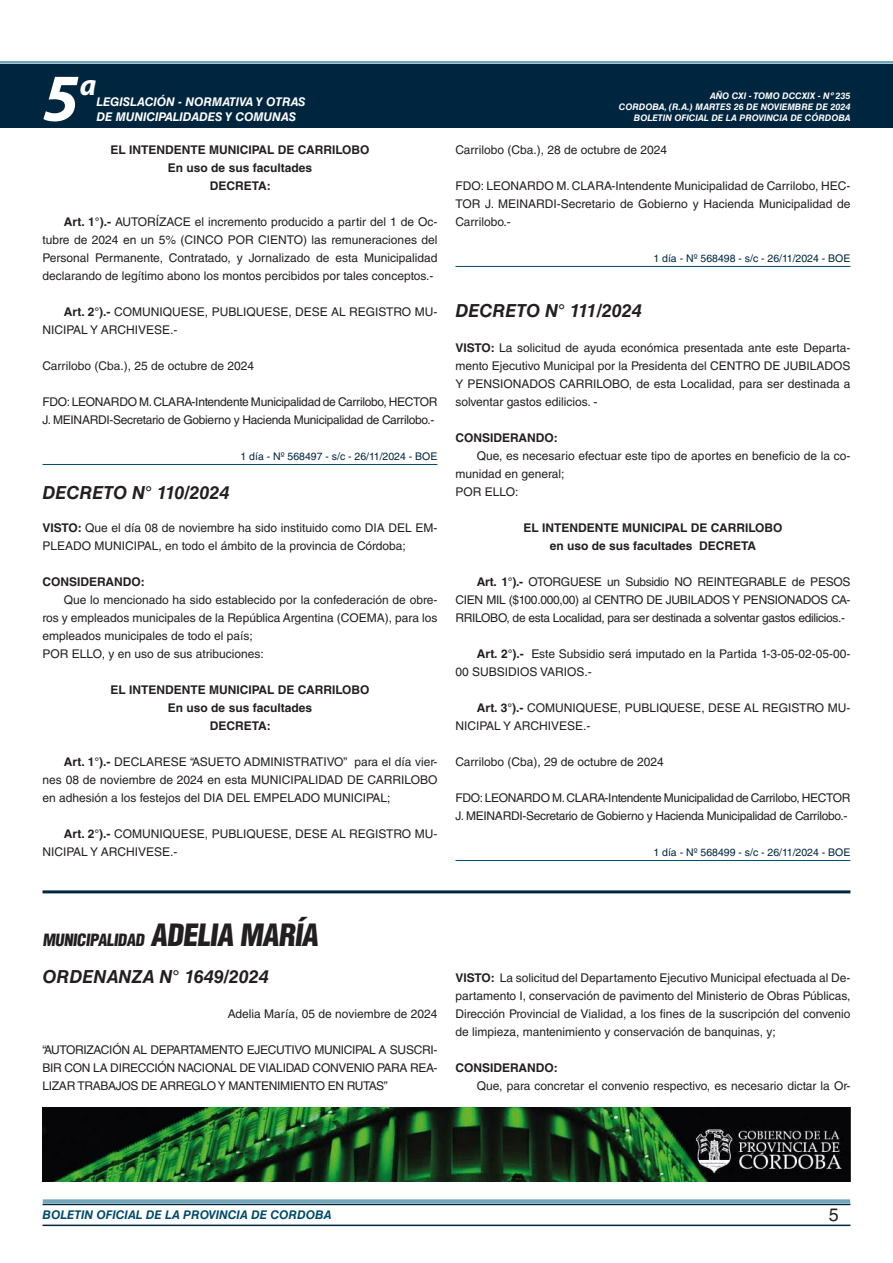
<style>
.page{position:relative;width:893px;height:1263px;background:#fff}
.page>*{position:absolute;margin:0;border:0;box-sizing:border-box;transform-origin:0 0}
.t1{font:italic 700 67.5px "Myriad Pro";color:#fff}
.t2{font:italic 700 30px "Myriad Pro";color:#fff}
.NOMBRE_DE_MINISTERIO{font:italic 700 18px "Helvetica LT Std";color:#231f20}
.t3{font:18px "Helvetica LT Std";color:#231f20}
.BASE{font:900 condensed 16.5px "Helvetica LT Std";color:#231f20}
.TEXTO_BASE{font:12px/18px "Helvetica LT Std";color:#231f20;text-align:justify}
.TEXTO_BASE-2{font:12px/18px "Helvetica LT Std";letter-spacing:-.025em;color:#231f20}
.RESUELVE{font:700 12px "Helvetica LT Std";color:#231f20}
.t4{font:italic 700 12px "Helvetica LT Std";color:#fff}
.TEXTO_BASE-3{font:700 12px "Helvetica LT Std";color:#231f20}
.t5{font:italic 700 12px "Helvetica LT Std";color:#004b6c}
.FECHA{font:12px "Helvetica LT Std";color:#231f20}
.FECHA_DE_VENCIMIENTO{font:10.5px "Helvetica LT Std";color:#00263f}
.t6{font:italic 700 9px/10.8px "Helvetica LT Std";color:#fff;text-align:right}
.s1{font-weight:700}
.s2{font-size:30px}
</style>
<div class="page">
<div style="left:0;top:61px;width:893px;height:6px;background:#fff;opacity:.75"></div>
<div style="left:0;top:64px;width:893px;height:64px;background:#00263f"></div>
<hr style="left:43px;top:1224px;width:807px;height:2px;background:#00263f">
<div style="left:42px;top:1198px;width:809px;height:8px;background:#fff;opacity:.75"></div>
<hr style="left:43px;top:464px;width:394px;height:1px;background:#004b6c">
<hr style="left:455px;top:266px;width:395px;height:1px;background:#004b6c">
<hr style="left:455px;top:860px;width:395px;height:1px;background:#004b6c">
<hr style="left:43px;top:890px;width:807px;height:3px;background:#00263f">
<img style="left:43px;top:1108px;width:807px;height:73px">
<h1 class="t1" style="left:43px;top:54px;width:38px">5</h1>
<h2 class="t2" style="left:80px;top:66px;width:18px">a</h2>
<p class="t4" style="left:96px;top:95px;width:211px">LEGISLACIÓN - NORMATIVA Y OTRAS</p>
<p class="t4" style="left:96px;top:109px;width:201px">DE MUNICIPALIDADES Y COMUNAS</p>
<p class="RESUELVE" style="left:110px;top:142px;width:261px">EL INTENDENTE MUNICIPAL DE CARRILOBO</p>
<p class="RESUELVE" style="left:168px;top:160px;width:146px">En uso de sus facultades</p>
<p class="RESUELVE" style="left:210px;top:178px;width:62px">DECRETA:</p>
<p class="TEXTO_BASE" style="left:43px;top:213px;width:396px;text-indent:21px"><span class="s1">Art. 1°).-</span> AUTORÍZACE el incremento producido a partir del 1 de Oc&shy;tubre de 2024 en un 5% (CINCO POR CIENTO) las remuneraciones del Personal Permanente, Contratado, y Jornalizado de esta Municipalidad declarando de legítimo abono los montos percibidos por tales conceptos.-</p>
<p class="TEXTO_BASE" style="left:43px;top:303px;width:396px;text-indent:21px"><span class="s1">Art. 2°).-</span> COMUNIQUESE, PUBLIQUESE, DESE AL REGISTRO MU-<br>NICIPAL Y ARCHIVESE.-</p>
<p class="TEXTO_BASE" style="left:43px;top:357px;width:213px">Carrilobo (Cba.), 25 de octubre de 2024</p>
<p class="TEXTO_BASE-2" style="left:43px;top:393px;width:396px">FDO: LEONARDO M. CLARA-Intendente Municipalidad de Carrilobo, HECTOR<br>J. MEINARDI-Secretario de Gobierno y Hacienda Municipalidad de Carrilobo.-</p>
<p class="FECHA_DE_VENCIMIENTO" style="left:240px;top:450px;width:198px">1 día - Nº 568497 - s/c - 26/11/2024 - BOE</p>
<p class="NOMBRE_DE_MINISTERIO" style="left:43px;top:481px;width:189px">DECRETO N° 110/2024</p>
<p class="TEXTO_BASE" style="left:43px;top:519px;width:396px"><span class="s1">VISTO:</span> Que el día 08 de noviembre ha sido instituido como DIA DEL EM-<br>PLEADO MUNICIPAL, en todo el ámbito de la provincia de Córdoba;</p>
<p class="TEXTO_BASE-3" style="left:43px;top:574px;width:104px">CONSIDERANDO:</p>
<p class="TEXTO_BASE" style="left:43px;top:591px;width:396px;text-indent:21px">Que lo mencionado ha sido establecido por la confederación de obre&shy;ros y empleados municipales de la República Argentina (COEMA), para los empleados municipales de todo el país;</p>
<p class="TEXTO_BASE" style="left:43px;top:645px;width:223px">POR ELLO, y en uso de sus atribuciones:</p>
<p class="RESUELVE" style="left:110px;top:682px;width:261px">EL INTENDENTE MUNICIPAL DE CARRILOBO</p>
<p class="RESUELVE" style="left:168px;top:700px;width:146px">En uso de sus facultades</p>
<p class="RESUELVE" style="left:210px;top:718px;width:62px">DECRETA:</p>
<p class="TEXTO_BASE" style="left:43px;top:753px;width:396px;text-indent:21px"><span class="s1">Art. 1°).-</span> DECLARESE “ASUETO ADMINISTRATIVO” para el día vier&shy;nes 08 de noviembre de 2024 en esta MUNICIPALIDAD DE CARRILOBO en adhesión a los festejos del DIA DEL EMPELADO MUNICIPAL;</p>
<p class="TEXTO_BASE" style="left:43px;top:825px;width:396px;text-indent:21px"><span class="s1">Art. 2°).-</span> COMUNIQUESE, PUBLIQUESE, DESE AL REGISTRO MU-<br>NICIPAL Y ARCHIVESE.-</p>
<p class="t6" style="left:619px;top:91px;width:233px">AÑO CXI - TOMO DCCXIX - Nº 235<br>CORDOBA, (R.A.) MARTES 26 DE NOVIEMBRE DE 2024<br>BOLETIN OFICIAL DE LA PROVINCIA DE CÓRDOBA</p>
<p class="TEXTO_BASE" style="left:455px;top:141px;width:213px">Carrilobo (Cba.), 28 de octubre de 2024</p>
<p class="TEXTO_BASE" style="left:455px;top:177px;width:396px">FDO: LEONARDO M. CLARA-Intendente Municipalidad de Carrilobo, HEC-TOR J. MEINARDI-Secretario de Gobierno y Hacienda Municipalidad de Carrilobo.-</p>
<p class="FECHA_DE_VENCIMIENTO" style="left:653px;top:252px;width:198px">1 día - Nº 568498 - s/c - 26/11/2024 - BOE</p>
<p class="NOMBRE_DE_MINISTERIO" style="left:455px;top:300px;width:188px">DECRETO N° 111/2024</p>
<p class="TEXTO_BASE" style="left:455px;top:339px;width:396px"><span class="s1">VISTO:</span> La solicitud de ayuda económica presentada ante este Departa&shy;mento Ejecutivo Municipal por la Presidenta del CENTRO DE JUBILADOS Y PENSIONADOS CARRILOBO, de esta Localidad, para ser destinada a solventar gastos edilicios. -</p>
<p class="TEXTO_BASE-3" style="left:455px;top:430px;width:104px">CONSIDERANDO:</p>
<p class="TEXTO_BASE" style="left:455px;top:447px;width:396px;text-indent:21px">Que, es necesario efectuar este tipo de aportes en beneficio de la co&shy;munidad en general;</p>
<p class="TEXTO_BASE" style="left:455px;top:483px;width:64px">POR ELLO:</p>
<p class="RESUELVE" style="left:523px;top:520px;width:261px">EL INTENDENTE MUNICIPAL DE CARRILOBO</p>
<p class="RESUELVE" style="left:550px;top:538px;width:208px">en uso de sus facultades DECRETA</p>
<p class="TEXTO_BASE" style="left:455px;top:573px;width:396px;text-indent:21px"><span class="s1">Art. 1°).-</span> OTORGUESE un Subsidio NO REINTEGRABLE de PESOS CIEN MIL ($100.000,00) al CENTRO DE JUBILADOS Y PENSIONADOS CA-RRILOBO, de esta Localidad, para ser destinada a solventar gastos edilicios.-</p>
<p class="TEXTO_BASE" style="left:455px;top:645px;width:396px;text-indent:21px"><span class="s1">Art. 2°).-</span> Este Subsidio será imputado en la Partida 1-3-05-02-05-00-<br>00 SUBSIDIOS VARIOS.-</p>
<p class="TEXTO_BASE" style="left:455px;top:699px;width:396px;text-indent:21px"><span class="s1">Art. 3°).-</span> COMUNIQUESE, PUBLIQUESE, DESE AL REGISTRO MU-<br>NICIPAL Y ARCHIVESE.-</p>
<p class="TEXTO_BASE" style="left:455px;top:753px;width:210px">Carrilobo (Cba), 29 de octubre de 2024</p>
<p class="TEXTO_BASE-2" style="left:455px;top:789px;width:396px">FDO: LEONARDO M. CLARA-Intendente Municipalidad de Carrilobo, HECTOR<br>J. MEINARDI-Secretario de Gobierno y Hacienda Municipalidad de Carrilobo.-</p>
<p class="FECHA_DE_VENCIMIENTO" style="left:653px;top:846px;width:198px">1 día - Nº 568499 - s/c - 26/11/2024 - BOE</p>
<p class="BASE" style="left:43px;top:929px;width:282px">MUNICIPALIDAD <span class="s2">ADELIA MARÍA</span></p>
<p class="NOMBRE_DE_MINISTERIO" style="left:43px;top:966px;width:228px">ORDENANZA N° 1649/2024</p>
<p class="FECHA" style="left:228px;top:1007px;width:211px">Adelia María, 05 de noviembre de 2024</p>
<p class="TEXTO_BASE" style="left:43px;top:1041px;width:396px">“AUTORIZACIÓN AL DEPARTAMENTO EJECUTIVO MUNICIPAL A SUSCRI-BIR CON LA DIRECCIÓN NACIONAL DE VIALIDAD CONVENIO PARA REA-LIZAR TRABAJOS DE ARREGLO Y MANTENIMIENTO EN RUTAS”</p>
<p class="TEXTO_BASE" style="left:455px;top:969px;width:396px"><span class="s1">VISTO:</span> La solicitud del Departamento Ejecutivo Municipal efectuada al De&shy;partamento I, conservación de pavimento del Ministerio de Obras Públicas, Dirección Provincial de Vialidad, a los fines de la suscripción del convenio de limpieza, mantenimiento y conservación de banquinas, y;</p>
<p class="TEXTO_BASE-3" style="left:455px;top:1060px;width:104px">CONSIDERANDO:</p>
<p class="TEXTO_BASE" style="left:477px;top:1077px;width:375px">Que, para concretar el convenio respectivo, es necesario dictar la Or-</p>
<p class="t5" style="left:43px;top:1208px;width:290px">BOLETIN OFICIAL DE LA PROVINCIA DE CORDOBA</p>
<h3 class="t3" style="left:829px;top:1204px;width:12px">5</h3>
</div>
